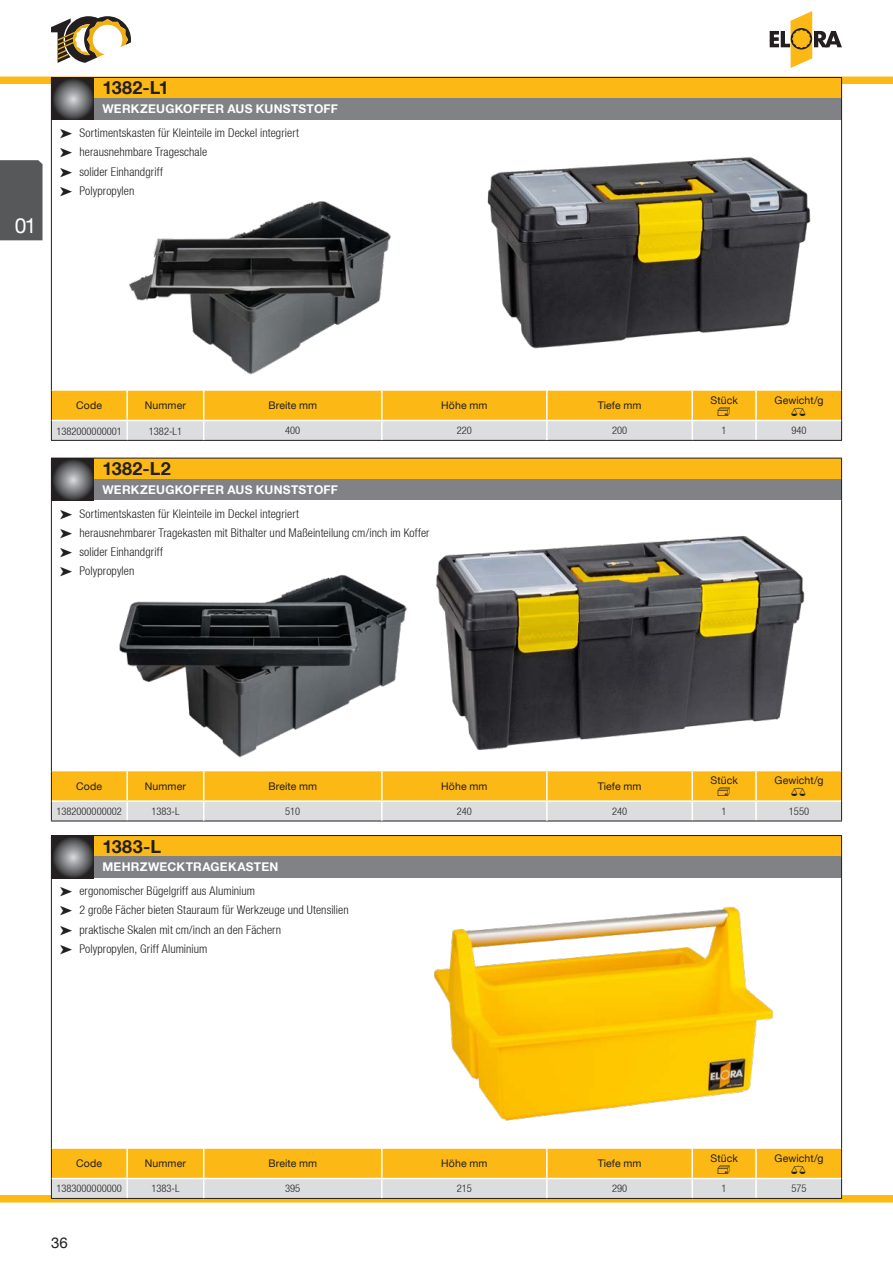
<style>
.page{position:relative;width:893px;height:1263px;background:#fff}
.page>*{position:absolute;margin:0;border:0;box-sizing:border-box;transform-origin:0 0}
.t1{font:21px "Helvetica Neue LT";color:#fff}
.t2{font:700 18px "Helvetica Neue LT";letter-spacing:.01em;color:#231f20}
.t3{font:15px "Helvetica Neue LT";color:#231f20}
.t4{font:300 condensed 12px/19.2px "Helvetica Neue LT";letter-spacing:.005em;color:#231f20}
.t5{font:700 12px "Helvetica Neue LT";letter-spacing:.02em;color:#fff}
.t6{font:10.5px "Helvetica Neue LT";letter-spacing:.01em;color:#231f20}
.t7{font:300 condensed 10.5px "Helvetica Neue LT";color:#231f20}
.t8{font:10.5px "elopikto 2013";color:#231f20}
</style>
<div class="page">
<div style="left:0;top:1195px;width:893px;height:7px;background:#fcb814"></div>
<svg style="left:770px;top:11px;width:72px;height:57px"></svg>
<div style="left:0;top:77px;width:893px;height:7px;background:#fcb814"></div>
<svg style="left:51px;top:16px;width:80px;height:47px"></svg>
<div style="left:0;top:160px;width:43px;height:80px;background:#57585a"></div>
<div style="left:94px;top:77px;width:748px;height:21px;background:#fcb814"></div>
<div style="left:94px;top:98px;width:748px;height:22px;background:#808285"></div>
<hr style="left:51px;top:77px;width:43px;height:1px;background:#231f20">
<svg style="left:51px;top:78px;width:1px;height:42px"></svg>
<hr style="left:841px;top:120px;width:1px;height:271px;background:#231f20">
<hr style="left:94px;top:77px;width:748px;height:1px;background:#231f20">
<svg style="left:841px;top:78px;width:1px;height:42px"></svg>
<hr style="left:51px;top:120px;width:1px;height:271px;background:#231f20">
<svg style="left:52px;top:78px;width:42px;height:42px;background:#58585a"></svg>
<hr style="left:51px;top:440px;width:76px;height:1px;background:#231f20">
<hr style="left:127px;top:440px;width:77px;height:1px;background:#231f20">
<hr style="left:204px;top:440px;width:178px;height:1px;background:#231f20">
<hr style="left:382px;top:440px;width:165px;height:1px;background:#231f20">
<hr style="left:547px;top:440px;width:145px;height:1px;background:#231f20">
<hr style="left:692px;top:440px;width:64px;height:1px;background:#231f20">
<hr style="left:756px;top:440px;width:86px;height:1px;background:#231f20">
<svg style="left:51px;top:391px;width:791px;height:49px;background:#eec86e"></svg>
<div style="left:94px;top:458px;width:748px;height:21px;background:#fcb814"></div>
<div style="left:94px;top:479px;width:748px;height:22px;background:#808285"></div>
<svg style="left:51px;top:458px;width:1px;height:43px"></svg>
<hr style="left:841px;top:501px;width:1px;height:270px;background:#231f20">
<hr style="left:94px;top:458px;width:748px;height:1px;background:#231f20">
<svg style="left:841px;top:458px;width:1px;height:43px"></svg>
<hr style="left:51px;top:501px;width:1px;height:270px;background:#231f20">
<svg style="left:52px;top:458px;width:42px;height:43px;background:#575759"></svg>
<hr style="left:51px;top:821px;width:76px;height:1px;background:#231f20">
<hr style="left:127px;top:821px;width:77px;height:1px;background:#231f20">
<hr style="left:204px;top:821px;width:178px;height:1px;background:#231f20">
<hr style="left:382px;top:821px;width:165px;height:1px;background:#231f20">
<hr style="left:547px;top:821px;width:145px;height:1px;background:#231f20">
<hr style="left:692px;top:821px;width:64px;height:1px;background:#231f20">
<hr style="left:756px;top:821px;width:86px;height:1px;background:#231f20">
<svg style="left:51px;top:771px;width:791px;height:50px;background:#edc76a"></svg>
<div style="left:94px;top:835px;width:748px;height:21px;background:#fcb814"></div>
<div style="left:94px;top:856px;width:748px;height:22px;background:#808285"></div>
<hr style="left:51px;top:835px;width:43px;height:1px;background:#231f20">
<svg style="left:51px;top:836px;width:1px;height:42px"></svg>
<hr style="left:841px;top:878px;width:1px;height:271px;background:#231f20">
<hr style="left:94px;top:835px;width:748px;height:1px;background:#231f20">
<svg style="left:841px;top:836px;width:1px;height:42px"></svg>
<hr style="left:51px;top:878px;width:1px;height:271px;background:#231f20">
<svg style="left:52px;top:836px;width:42px;height:42px;background:#58585a"></svg>
<hr style="left:51px;top:1198px;width:76px;height:1px;background:#231f20">
<hr style="left:127px;top:1198px;width:77px;height:1px;background:#231f20">
<hr style="left:204px;top:1198px;width:178px;height:1px;background:#231f20">
<hr style="left:382px;top:1198px;width:165px;height:1px;background:#231f20">
<hr style="left:547px;top:1198px;width:145px;height:1px;background:#231f20">
<hr style="left:692px;top:1198px;width:64px;height:1px;background:#231f20">
<hr style="left:756px;top:1198px;width:86px;height:1px;background:#231f20">
<svg style="left:51px;top:1149px;width:791px;height:49px;background:#efc869"></svg>
<img style="left:434px;top:906px;width:340px;height:215px">
<img style="left:436px;top:535px;width:369px;height:216px">
<img style="left:487px;top:157px;width:324px;height:192px">
<img style="left:115px;top:201px;width:297px;height:196px">
<img style="left:119px;top:574px;width:288px;height:184px">
<h1 class="t1" style="left:15px;top:213px;width:23px">01</h1>
<h2 class="t2" style="left:102px;top:77px;width:68px">1382-L1</h2>
<p class="t5" style="left:102px;top:102px;width:237px">WERKZEUGKOFFER AUS KUNSTSTOFF</p>
<p class="t4" style="left:79px;top:123px;width:221px">Sortimentskasten für Kleinteile im Deckel integriert herausnehmbare Trageschale<br>solider Einhandgriff<br>Polypropylen</p>
<p class="t6" style="left:76px;top:399px;width:27px">Code</p>
<p class="t6" style="left:145px;top:399px;width:43px">Nummer</p>
<p class="t6" style="left:268px;top:399px;width:50px">Breite mm</p>
<p class="t6" style="left:441px;top:399px;width:48px">Höhe mm</p>
<p class="t6" style="left:598px;top:399px;width:45px">Tiefe mm</p>
<p class="t6" style="left:710px;top:394px;width:29px">Stück</p>
<p class="t8" style="left:718px;top:406px;width:14px">U</p>
<p class="t6" style="left:775px;top:394px;width:50px">Gewicht/g</p>
<p class="t8" style="left:792px;top:406px;width:16px">V</p>
<p class="t7" style="left:56px;top:425px;width:67px">1382000000001</p>
<p class="t7" style="left:149px;top:425px;width:35px">1382-L1</p>
<p class="t7" style="left:285px;top:425px;width:17px">400</p>
<p class="t7" style="left:457px;top:425px;width:17px">220</p>
<p class="t7" style="left:612px;top:425px;width:17px">200</p>
<p class="t7" style="left:722px;top:425px;width:7px">1</p>
<p class="t7" style="left:791px;top:425px;width:17px">940</p>
<h2 class="t2" style="left:102px;top:457px;width:70px">1382-L2</h2>
<p class="t5" style="left:102px;top:482px;width:237px">WERKZEUGKOFFER AUS KUNSTSTOFF</p>
<p class="t4" style="left:79px;top:504px;width:352px">Sortimentskasten für Kleinteile im Deckel integriert<br>herausnehmbarer Tragekasten mit Bithalter und Maßeinteilung cm/inch im Koffer solider Einhandgriff<br>Polypropylen</p>
<p class="t6" style="left:76px;top:780px;width:27px">Code</p>
<p class="t6" style="left:145px;top:780px;width:43px">Nummer</p>
<p class="t6" style="left:268px;top:780px;width:50px">Breite mm</p>
<p class="t6" style="left:441px;top:780px;width:48px">Höhe mm</p>
<p class="t6" style="left:598px;top:780px;width:45px">Tiefe mm</p>
<p class="t6" style="left:710px;top:774px;width:29px">Stück</p>
<p class="t8" style="left:718px;top:786px;width:14px">U</p>
<p class="t6" style="left:775px;top:774px;width:50px">Gewicht/g</p>
<p class="t8" style="left:792px;top:786px;width:16px">V</p>
<p class="t7" style="left:56px;top:805px;width:67px">1382000000002</p>
<p class="t7" style="left:151px;top:805px;width:30px">1383-L</p>
<p class="t7" style="left:285px;top:805px;width:17px">510</p>
<p class="t7" style="left:457px;top:805px;width:17px">240</p>
<p class="t7" style="left:612px;top:805px;width:17px">240</p>
<p class="t7" style="left:722px;top:805px;width:7px">1</p>
<p class="t7" style="left:789px;top:805px;width:22px">1550</p>
<h2 class="t2" style="left:102px;top:835px;width:60px">1383-L</h2>
<p class="t5" style="left:102px;top:860px;width:177px">MEHRZWECKTRAGEKASTEN</p>
<p class="t4" style="left:79px;top:881px;width:271px">ergonomischer Bügelgriff aus Aluminium<br>2 große Fächer bieten Stauraum für Werkzeuge und Utensilien praktische Skalen mit cm/inch an den Fächern<br>Polypropylen, Griff Aluminium</p>
<p class="t6" style="left:76px;top:1157px;width:27px">Code</p>
<p class="t6" style="left:145px;top:1157px;width:43px">Nummer</p>
<p class="t6" style="left:268px;top:1157px;width:50px">Breite mm</p>
<p class="t6" style="left:441px;top:1157px;width:48px">Höhe mm</p>
<p class="t6" style="left:598px;top:1157px;width:45px">Tiefe mm</p>
<p class="t6" style="left:710px;top:1151px;width:29px">Stück</p>
<p class="t8" style="left:718px;top:1164px;width:14px">U</p>
<p class="t6" style="left:775px;top:1151px;width:50px">Gewicht/g</p>
<p class="t8" style="left:792px;top:1164px;width:16px">V</p>
<p class="t7" style="left:56px;top:1183px;width:67px">1383000000000</p>
<p class="t7" style="left:151px;top:1183px;width:30px">1383-L</p>
<p class="t7" style="left:285px;top:1183px;width:17px">395</p>
<p class="t7" style="left:457px;top:1183px;width:17px">215</p>
<p class="t7" style="left:612px;top:1183px;width:17px">290</p>
<p class="t7" style="left:722px;top:1183px;width:7px">1</p>
<p class="t7" style="left:791px;top:1183px;width:17px">575</p>
<p class="t3" style="left:51px;top:1234px;width:18px">36</p>
</div>
